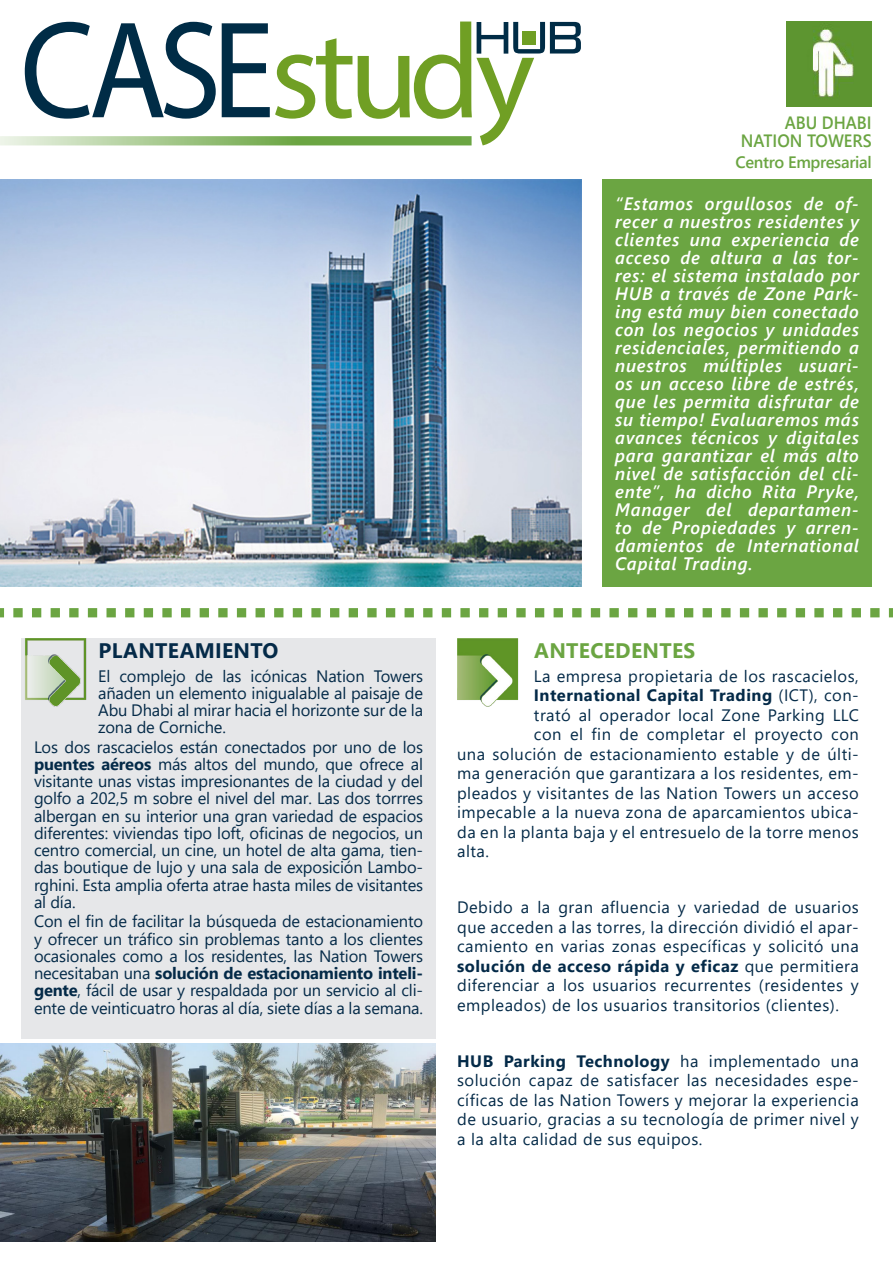
<style>
.page{position:relative;width:893px;height:1263px;background:#fff}
.page>*{position:absolute;margin:0;border:0;box-sizing:border-box;transform-origin:0 0}
.Titolo_sezione__riqu{font:700 21px "Segoe UI";letter-spacing:.015em;color:#042a48}
.Titolo_sezione__riqu-2{font:700 21px "Segoe UI";letter-spacing:.015em;color:#6ba542}
.Citazione{font:italic 600 18px/18px "Segoe UI";letter-spacing:.045em;color:#fff;text-align:justify}
.t1{font:600 17.85px "Segoe UI";color:#6ba542;scale:.93 1}
.Testo_Riquadri{font:16.5px/17.2px "Segoe UI";letter-spacing:-.01em;color:#042a48;text-align:justify}
.Testo_Normale{font:16.5px/19.5px "Segoe UI";letter-spacing:.03em;color:#042a48;text-align:justify}
.Testo_Normale-2{font:700 16.5px "Segoe UI";letter-spacing:.03em;color:#042a48}
.t2{font:600 16.5px "Segoe UI";letter-spacing:-.02em;color:#6ba542}
.s1{font-weight:700}
.s2{font-weight:400}
</style>
<div class="page">
<svg style="left:25px;top:22px;width:191px;height:97px"></svg>
<svg style="left:222px;top:23px;width:130px;height:96px"></svg>
<svg style="left:358px;top:22px;width:223px;height:123px"></svg>
<div style="left:522px;top:32px;width:14px;height:13px;background:#709f24"></div>
<svg style="left:0;top:136px;width:472px;height:9px;background:#96bf79"></svg>
<img style="left:787px;top:21px;width:85px;height:85px">
<img style="left:0;top:179px;width:581px;height:408px">
<svg style="left:0;top:608px;width:893px;height:9px"></svg>
<img style="left:457px;top:638px;width:62px;height:69px">
<div style="left:602px;top:179px;width:270px;height:408px;background:#6ba542"></div>
<div style="left:21px;top:638px;width:415px;height:401px;background:#e6e7e9"></div>
<img style="left:0;top:1043px;width:436px;height:199px">
<img style="left:25px;top:638px;width:62px;height:69px">
<p class="Titolo_sezione__riqu" style="left:99px;top:631px;width:181px">PLANTEAMIENTO</p>
<p class="Testo_Riquadri" style="left:98px;top:666px;width:326px">El complejo de las icónicas Nation Towers añaden un elemento inigualable al paisaje de Abu Dhabi al mirar hacia el horizonte sur de la zona de Corniche.</p>
<p class="Testo_Riquadri" style="left:34px;top:737px;width:391px">Los dos rascacielos están conectados por uno de los <span class="s1">puentes aéreos</span> más altos del mundo, que ofrece al visitante unas vistas impresionantes de la ciudad y del golfo a 202,5 m sobre el nivel del mar. Las dos torrres albergan en su interior una gran variedad de espacios diferentes: viviendas tipo loft, oficinas de negocios, un centro comercial, un cine, un hotel de alta gama, tien&shy;das boutique de lujo y una sala de exposición Lambo&shy;rghini. Esta amplia oferta atrae hasta miles de visitantes al día.</p>
<p class="Testo_Riquadri" style="left:34px;top:911px;width:391px">Con el fin de facilitar la búsqueda de estacionamiento y ofrecer un tráfico sin problemas tanto a los clientes ocasionales como a los residentes, las Nation Towers necesitaban una <span class="s1">solución de estacionamiento inteli&shy;gente</span>, fácil de usar y respaldada por un servicio al cli&shy;ente de veinticuatro horas al día, siete días a la semana.</p>
<p class="t1" style="left:785px;top:106px;width:95px">ABU DHABI</p>
<p class="t1" style="left:741px;top:124px;width:142px">NATION TOWERS</p>
<p class="t2" style="left:735px;top:147px;width:138px">Centro Empresarial</p>
<p class="Citazione" style="left:615px;top:191px;width:245px">“Estamos orgullosos de of&shy;recer a nuestros residentes y clientes una experiencia de acceso de altura a las tor&shy;res: el sistema instalado por HUB a través de Zone Park&shy;ing está muy bien conectado con los negocios y unidades residenciales, permitiendo a nuestros múltiples usuari&shy;os un acceso libre de estrés, que les permita disfrutar de su tiempo! Evaluaremos más avances técnicos y digitales para garantizar el más alto nivel de satisfacción del cli&shy;ente”, ha dicho Rita Pryke, Manager del departamen&shy;to de Propiedades y arren&shy;damientos de International Capital Trading.</p>
<p class="Titolo_sezione__riqu-2" style="left:534px;top:631px;width:163px">ANTECEDENTES</p>
<p class="Testo_Normale" style="left:534px;top:665px;width:326px">La empresa propietaria de los rascacielos,</p>
<p class="Testo_Normale-2" style="left:534px;top:680px;width:326px">International Capital Trading <span class="s2">(ICT), con-</span></p>
<p class="Testo_Normale" style="left:534px;top:704px;width:326px">trató al operador local Zone Parking LLC</p>
<p class="Testo_Normale" style="left:534px;top:723px;width:326px">con el fin de completar el proyecto con</p>
<p class="Testo_Normale" style="left:457px;top:743px;width:403px">una solución de estacionamiento estable y de últi-</p>
<p class="Testo_Normale" style="left:457px;top:762px;width:403px">ma generación que garantizara a los residentes, em-</p>
<p class="Testo_Normale" style="left:457px;top:782px;width:403px">pleados y visitantes de las Nation Towers un acceso</p>
<p class="Testo_Normale" style="left:457px;top:801px;width:403px">impecable a la nueva zona de aparcamientos ubica-</p>
<p class="Testo_Normale" style="left:457px;top:821px;width:403px">da en la planta baja y el entresuelo de la torre menos</p>
<p class="Testo_Normale" style="left:457px;top:840px;width:33px">alta.</p>
<p class="Testo_Normale" style="left:457px;top:896px;width:403px">Debido a la gran afluencia y variedad de usuarios que acceden a las torres, la dirección dividió el apar&shy;camiento en varias zonas específicas y solicitó una <span class="s1">solución de acceso rápida y eficaz</span> que permitiera diferenciar a los usuarios recurrentes (residentes y empleados) de los usuarios transitorios (clientes).</p>
<p class="Testo_Normale" style="left:457px;top:1050px;width:403px"><span class="s1">HUB Parking Technology</span> ha implementado una solución capaz de satisfacer las necesidades espe&shy;cíficas de las Nation Towers y mejorar la experiencia de usuario, gracias a su tecnología de primer nivel y a la alta calidad de sus equipos.</p>
</div>
